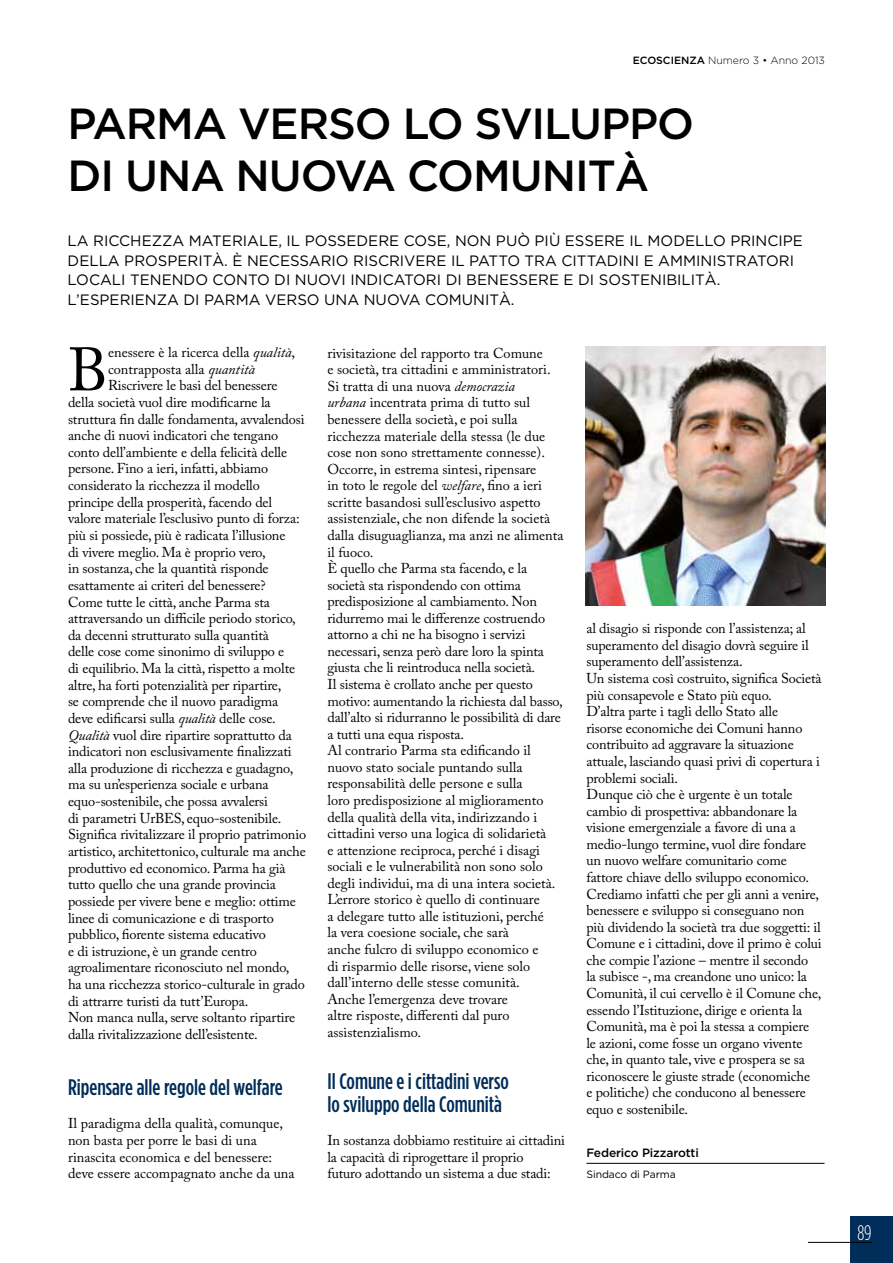
<style>
.page{position:relative;width:893px;height:1263px;background:#fff}
.page>*{position:absolute;margin:0;border:0;box-sizing:border-box;transform-origin:0 0}
.t1{font:60.6px "Adobe Caslon Pro";color:#000}
.t2{font:500 43.5px "Gotham HTF";letter-spacing:-.025em;color:#000}
.t3{font:500 condensed 22.5px/22.5px "Gotham HTF";color:#002d59}
.t4{font:300 condensed 21px "Gotham HTF";color:#fff}
.t5{font:15px "Gotham HTF";color:#000}
.t6{font:14.25px/16.5px "Adobe Caslon Pro";letter-spacing:-.01em;color:#000}
.t7{font:500 12px "Gotham HTF";letter-spacing:-.01em;color:#000}
.t8{font:300 10.5px "Gotham HTF";color:#000}
.t9{font:10.5px "Gotham HTF";letter-spacing:-.01em;color:#000}
.s1{font-weight:500}
.s2{font-style:italic}
</style>
<div class="page">
<div style="left:850px;top:1216px;width:43px;height:47px;background:#002d59"></div>
<hr style="left:808px;top:1242px;width:64px;height:1px;background:#000">
<hr style="left:586px;top:1163px;width:238px;height:1px;background:#000">
<img style="left:585px;top:347px;width:240px;height:259px">
<p class="t8" style="left:633px;top:55px;width:194px"><span class="s1">ECOSCIENZA</span> Numero 3 • Anno 2013</p>
<h2 class="t2" style="left:68px;top:99px;width:505px">PARMA VERSO LO SVILUPP</h2>
<h2 class="t2" style="left:657px;top:99px;width:38px">O</h2>
<h2 class="t2" style="left:68px;top:151px;width:583px">DI U NA NUOVA COMU NITÀ</h2>
<p class="t5" style="left:68px;top:233px;width:36px">LA RICC</p>
<p class="t5" style="left:130px;top:233px;width:70px">HEZZA MATERIALE</p>
<p class="t5" style="left:278px;top:233px;width:61px">, IL POSSEDERE</p>
<p class="t5" style="left:404px;top:233px;width:172px">COSE, NON PUÒ PI Ù ESSERE</p>
<p class="t5" style="left:629px;top:233px;width:55px">IL MODELL</p>
<p class="t5" style="left:713px;top:233px;width:28px">O PRINCIPE</p>
<p class="t5" style="left:68px;top:252px;width:12px">DELLA</p>
<p class="t5" style="left:124px;top:252px;width:44px">PROSPERIT</p>
<p class="t5" style="left:212px;top:252px;width:46px">À. È NECESSARI</p>
<p class="t5" style="left:336px;top:252px;width:28px">O RISCRIVERE</p>
<p class="t5" style="left:451px;top:252px;width:29px">IL PATT</p>
<p class="t5" style="left:507px;top:252px;width:29px">O TRA</p>
<p class="t5" style="left:561px;top:252px;width:10px">CITTADINI</p>
<p class="t5" style="left:644px;top:252px;width:26px">E AMMINISTRAT</p>
<p class="t5" style="left:766px;top:252px;width:20px">ORI</p>
<p class="t5" style="left:68px;top:272px;width:31px">LOCALI</p>
<p class="t5" style="left:130px;top:272px;width:12px">TENEND</p>
<p class="t5" style="left:195px;top:272px;width:165px">O CONTO DI NUOVI INDICAT</p>
<p class="t5" style="left:413px;top:272px;width:65px">ORIDIBENESSERE</p>
<p class="t5" style="left:564px;top:272px;width:67px">E DI SOSTENIBILIT</p>
<p class="t5" style="left:705px;top:272px;width:17px">À.</p>
<p class="t5" style="left:68px;top:291px;width:23px">L’ESPERIEN</p>
<p class="t5" style="left:157px;top:291px;width:81px">ZA DI PARMA</p>
<p class="t5" style="left:265px;top:291px;width:12px">VERS</p>
<p class="t5" style="left:307px;top:291px;width:30px">O UNA</p>
<p class="t5" style="left:364px;top:291px;width:96px">NUOVA COMUNIT</p>
<p class="t5" style="left:499px;top:291px;width:17px">À.</p>
<h1 class="t1" style="left:68px;top:334px;width:42px">B</h1>
<p class="t6" style="left:108px;top:344px;width:189px">enessere è la ricerca della <span class="s2">qualità</span>,</p>
<p class="t6" style="left:108px;top:361px;width:148px">contrapposta alla <span class="s2">quantità</span></p>
<p class="t6" style="left:108px;top:377px;width:171px">Riscrivere le basi del benessere</p>
<p class="t6" style="left:68px;top:394px;width:204px">della società vuol dire modificarne la</p>
<p class="t6" style="left:68px;top:410px;width:238px">struttura fin dalle fondamenta, avvalendosi</p>
<p class="t6" style="left:68px;top:427px;width:212px">anche di nuovi indicatori che tengano</p>
<p class="t6" style="left:68px;top:444px;width:221px">conto dell’ambiente e della felicità delle</p>
<p class="t6" style="left:68px;top:460px;width:202px">persone. Fino a ieri, infatti, abbiamo</p>
<p class="t6" style="left:68px;top:477px;width:193px">considerato la ricchezza il modello</p>
<p class="t6" style="left:68px;top:493px;width:206px">principe della prosperità, facendo del</p>
<p class="t6" style="left:68px;top:510px;width:233px">valore materiale l’esclusivo punto di forza:</p>
<p class="t6" style="left:68px;top:527px;width:219px">più si possiede, più è radicata l’illusione</p>
<p class="t6" style="left:68px;top:543px;width:199px">di vivere meglio. Ma è proprio vero,</p>
<p class="t6" style="left:68px;top:560px;width:202px">in sostanza, che la quantità risponde</p>
<p class="t6" style="left:68px;top:577px;width:199px">esattamente ai criteri del benessere?</p>
<p class="t6" style="left:68px;top:593px;width:203px">Come tutte le città, anche Parma sta</p>
<p class="t6" style="left:68px;top:610px;width:229px">attraversando un difficile periodo storico,</p>
<p class="t6" style="left:68px;top:627px;width:202px">da decenni strutturato sulla quantità</p>
<p class="t6" style="left:68px;top:643px;width:218px">delle cose come sinonimo di sviluppo e</p>
<p class="t6" style="left:68px;top:660px;width:229px">di equilibrio. Ma la città, rispetto a molte</p>
<p class="t6" style="left:68px;top:676px;width:215px">altre, ha forti potenzialità per ripartire,</p>
<p class="t6" style="left:68px;top:693px;width:212px">se comprende che il nuovo paradigma</p>
<p class="t6" style="left:68px;top:710px;width:209px">deve edificarsi sulla <span class="s2">qualità</span> delle cose.</p>
<p class="t6" style="left:68px;top:726px;width:225px"><span class="s2">Qualità</span> vuol dire ripartire soprattutto da</p>
<p class="t6" style="left:68px;top:743px;width:225px">indicatori non esclusivamente finalizzati</p>
<p class="t6" style="left:68px;top:760px;width:227px">alla produzione di ricchezza e guadagno,</p>
<p class="t6" style="left:68px;top:776px;width:202px">ma su un’esperienza sociale e urbana</p>
<p class="t6" style="left:68px;top:793px;width:201px">equo-sostenibile, che possa avvalersi</p>
<p class="t6" style="left:68px;top:809px;width:215px">di parametri UrBES, equo-sostenibile.</p>
<p class="t6" style="left:68px;top:826px;width:240px">Significa rivitalizzare il proprio patrimonio</p>
<p class="t6" style="left:68px;top:843px;width:239px">artistico, architettonico, culturale ma anche</p>
<p class="t6" style="left:68px;top:859px;width:219px">produttivo ed economico. Parma ha già</p>
<p class="t6" style="left:68px;top:876px;width:209px">tutto quello che una grande provincia</p>
<p class="t6" style="left:68px;top:893px;width:229px">possiede per vivere bene e meglio: ottime</p>
<p class="t6" style="left:68px;top:909px;width:207px">linee di comunicazione e di trasporto</p>
<p class="t6" style="left:68px;top:926px;width:199px">pubblico, fiorente sistema educativo</p>
<p class="t6" style="left:68px;top:942px;width:190px">e di istruzione, è un grande centro</p>
<p class="t6" style="left:68px;top:959px;width:223px">agroalimentare riconosciuto nel mondo,</p>
<p class="t6" style="left:68px;top:976px;width:238px">ha una ricchezza storico-culturale in grado</p>
<p class="t6" style="left:68px;top:992px;width:182px">di attrarre turisti da tutt’Europa.</p>
<p class="t6" style="left:68px;top:1009px;width:229px">Non manca nulla, serve soltanto ripartire</p>
<p class="t6" style="left:68px;top:1026px;width:191px">dalla rivitalizzazione dell’esistente.</p>
<h3 class="t3" style="left:68px;top:1075px;width:216px">Ripensare alle regole del welfare</h3>
<p class="t6" style="left:68px;top:1115px;width:228px">Il paradigma della qualità, comunque, non basta per porre le basi di una rinascita economica e del benessere: deve essere accompagnato anche da una</p>
<p class="t6" style="left:327px;top:345px;width:238px">rivisitazione del rapporto tra Comune<br>e società, tra cittadini e amministratori.<br>Si tratta di una nuova <span class="s2">democrazia<br>urbana</span> incentrata prima di tutto sul benessere della società, e poi sulla ricchezza materiale della stessa (le due cose non sono strettamente connesse).<br>Occorre, in estrema sintesi, ripensare<br>in toto le regole del <span class="s2">welfare</span>, fino a ieri scritte basandosi sull’esclusivo aspetto assistenziale, che non difende la società dalla disuguaglianza, ma anzi ne alimenta il fuoco.<br>È quello che Parma sta facendo, e la società sta rispondendo con ottima predisposizione al cambiamento. Non ridurremo mai le differenze costruendo attorno a chi ne ha bisogno i servizi necessari, senza però dare loro la spinta giusta che li reintroduca nella società.<br>Il sistema è crollato anche per questo motivo: aumentando la richiesta dal basso, dall’alto si ridurranno le possibilità di dare a tutti una equa risposta.<br>Al contrario Parma sta edificando il nuovo stato sociale puntando sulla responsabilità delle persone e sulla<br>loro predisposizione al miglioramento della qualità della vita, indirizzando i cittadini verso una logica di solidarietà<br>e attenzione reciproca, perché i disagi sociali e le vulnerabilità non sono solo degli individui, ma di una intera società.<br>L’errore storico è quello di continuare<br>a delegare tutto alle istituzioni, perché<br>la vera coesione sociale, che sarà<br>anche fulcro di sviluppo economico e<br>di risparmio delle risorse, viene solo dall’interno delle stesse comunità.<br>Anche l’emergenza deve trovare<br>altre risposte, differenti dal puro assistenzialismo.</p>
<h3 class="t3" style="left:327px;top:1070px;width:183px">Il Comune e i cittadini verso lo sviluppo della Comunità</h3>
<p class="t6" style="left:327px;top:1132px;width:239px">In sostanza dobbiamo restituire ai cittadini la capacità di riprogettare il proprio<br>futuro adottando un sistema a due stadi:</p>
<p class="t6" style="left:586px;top:620px;width:237px">al disagio si risponde con l’assistenza; al superamento del disagio dovrà seguire il superamento dell’assistenza.<br>Un sistema così costruito, significa Società più consapevole e Stato più equo.<br>D’altra parte i tagli dello Stato alle<br>risorse economiche dei Comuni hanno contribuito ad aggravare la situazione attuale, lasciando quasi privi di copertura i problemi sociali.<br>Dunque ciò che è urgente è un totale cambio di prospettiva: abbandonare la visione emergenziale a favore di una a medio-lungo termine, vuol dire fondare un nuovo welfare comunitario come fattore chiave dello sviluppo economico.<br>Crediamo infatti che per gli anni a venire, benessere e sviluppo si conseguano non più dividendo la società tra due soggetti: il Comune e i cittadini, dove il primo è colui che compie l’azione – mentre il secondo<br>la subisce -, ma creandone uno unico: la Comunità, il cui cervello è il Comune che, essendo l’Istituzione, dirige e orienta la Comunità, ma è poi la stessa a compiere le azioni, come fosse un organo vivente che, in quanto tale, vive e prospera se sa riconoscere le giuste strade (economiche<br>e politiche) che conducono al benessere equo e sostenibile.</p>
<p class="t7" style="left:586px;top:1146px;width:114px">FEDERICO PIZZAROTTI</p>
<p class="t9" style="left:586px;top:1168px;width:91px">SINDACO DI PARMA</p>
<h3 class="t4" style="left:857px;top:1221px;width:16px">89</h3>
</div>
